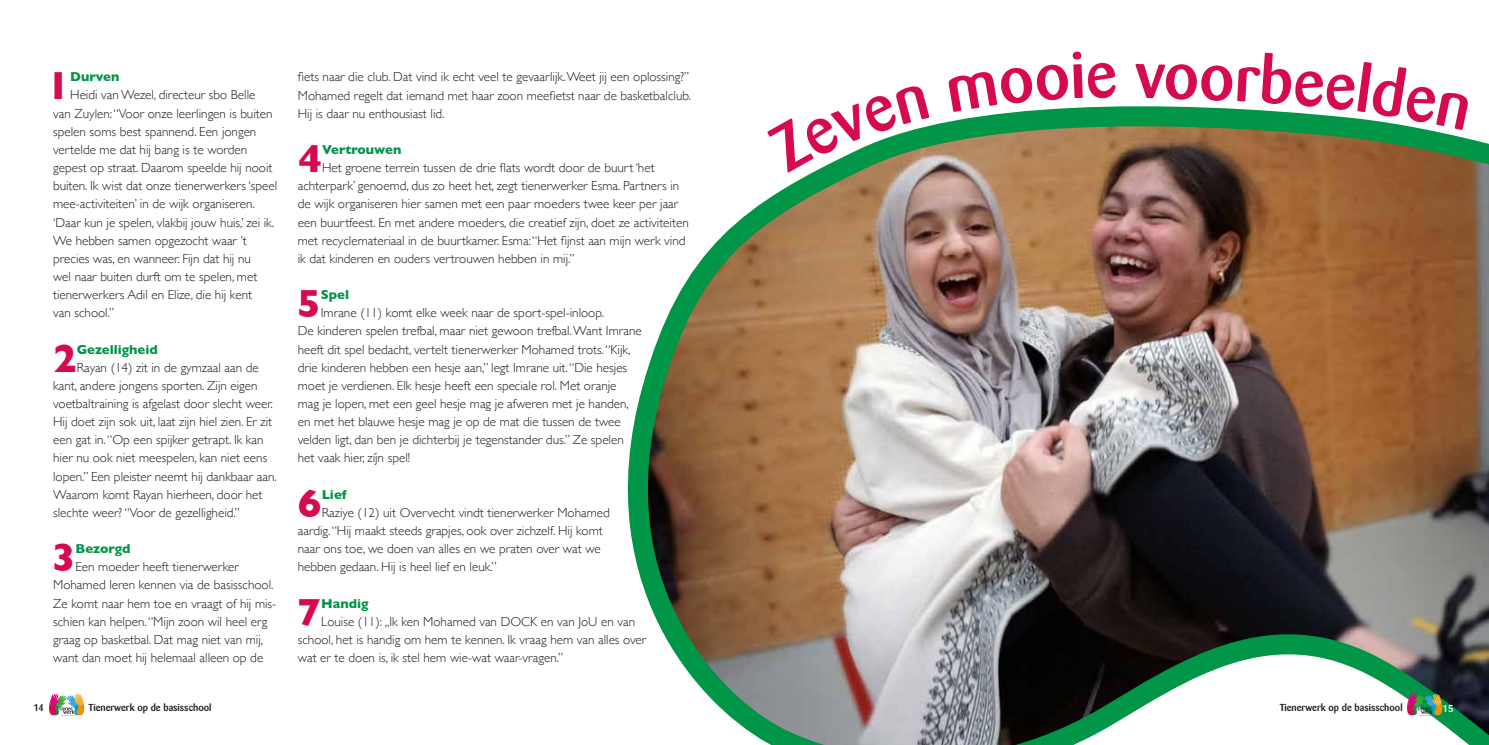
<style>
.page{position:relative;width:1489px;height:745px;background:#fff}
.page>*{position:absolute;margin:0;border:0;box-sizing:border-box;transform-origin:0 0}
.t1{font:500 65px "Barmeno";color:#d60a51}
.t2{font:700 39.88px "Gill Sans";color:#d60a51}
.t3{font:300 13.12px/18.1px "Gill Sans";color:#1c1c1b}
.t4{font:700 13.12px "Gill Sans";color:#009448}
.t5{font:500 10px "Barmeno";color:#1c1c1b}
.t6{font:500 10px "Barmeno";color:#fff}
</style>
<div class="page">
<svg style="left:49px;top:693px;width:35px;height:22px"></svg>
<img style="left:627px;top:106px;width:861px;height:638px">
<svg style="left:1462px;top:240px;width:26px;height:504px"></svg>
<svg style="left:1406px;top:693px;width:36px;height:22px"></svg>
<svg style="left:765px;top:106px;width:164px;height:67px"></svg>
<svg style="left:947px;top:106px;width:135px;height:6px"></svg>
<svg style="left:1134px;top:106px;width:335px;height:24px"></svg>
<h2 class="t2" style="left:46px;top:54px;width:25px">1</h2>
<p class="t4" style="left:70px;top:66px;width:51px">Durven</p>
<p class="t3" style="left:53px;top:85px;width:225px;text-indent:17px">Heidi van Wezel, directeur sbo Belle<br>van Zuylen: “Voor onze leerlingen is buiten spelen soms best spannend. Een jongen vertelde me dat hij bang is te worden gepest op straat. Daarom speelde hij nooit buiten. Ik wist dat onze tienerwerkers ‘speel mee-activiteiten’ in de wijk organiseren. ‘Daar kun je spelen, vlakbij jouw huis,’ zei ik.<br>We hebben samen opgezocht waar ’t precies was, en wanneer. Fijn dat hij nu<br>wel naar buiten durft om te spelen, met tienerwerkers Adil en Elize, die hij kent<br>van school.’’</p>
<h2 class="t2" style="left:53px;top:326px;width:25px">2</h2>
<p class="t4" style="left:77px;top:338px;width:82px">Gezelligheid</p>
<p class="t3" style="left:53px;top:357px;width:225px;text-indent:24px">Rayan (14) zit in de gymzaal aan de kant, andere jongens sporten. Zijn eigen voetbaltraining is afgelast door slecht weer.<br>Hij doet zijn sok uit, laat zijn hiel zien. Er zit een gat in. “Op een spijker getrapt. Ik kan hier nu ook niet meespelen, kan niet eens lopen.’’ Een pleister neemt hij dankbaar aan.<br>Waarom komt Rayan hierheen, door het slechte weer? “Voor de gezelligheid.’’</p>
<h2 class="t2" style="left:52px;top:526px;width:25px">3</h2>
<p class="t4" style="left:75px;top:538px;width:56px">Bezorgd</p>
<p class="t3" style="left:53px;top:557px;width:225px;text-indent:22px">Een moeder heeft tienerwerker Mohamed leren kennen via de basisschool.<br>Ze komt naar hem toe en vraagt of hij mis&shy;schien kan helpen. “Mijn zoon wil heel erg graag op basketbal. Dat mag niet van mij, want dan moet hij helemaal alleen op de</p>
<p class="t3" style="left:298px;top:67px;width:395px">fiets naar die club. Dat vind ik echt veel te gevaarlijk. Weet jij een oplossing?’’<br>Mohamed regelt dat iemand met haar zoon meefietst naar de basketbalclub.<br>Hij is daar nu enthousiast lid.</p>
<h2 class="t2" style="left:298px;top:127px;width:25px">4</h2>
<p class="t4" style="left:322px;top:139px;width:81px">Vertrouwen</p>
<p class="t3" style="left:298px;top:158px;width:392px;text-indent:24px">Het groene terrein tussen de drie flats wordt door de buurt ‘het achterpark’ genoemd, dus zo heet het, zegt tienerwerker Esma. Partners in de wijk organiseren hier samen met een paar moeders twee keer per jaar een buurtfeest. En met andere moeders, die creatief zijn, doet ze activiteiten met recyclemateriaal in de buurtkamer. Esma: “Het fijnst aan mijn werk vind ik dat kinderen en ouders vertrouwen hebben in mij.’’</p>
<h2 class="t2" style="left:297px;top:272px;width:25px">5</h2>
<p class="t4" style="left:321px;top:284px;width:30px">Spel</p>
<p class="t3" style="left:298px;top:303px;width:345px;text-indent:23px">Imrane (11) komt elke week naar de sport-spel-inloop.<br>De kinderen spelen trefbal, maar niet gewoon trefbal. Want Imrane heeft dit spel bedacht, vertelt tienerwerker Mohamed trots. “Kijk, drie kinderen hebben een hesje aan,’’ legt Imrane uit. “Die hesjes moet je verdienen. Elk hesje heeft een speciale rol. Met oranje<br>mag je lopen, met een geel hesje mag je afweren met je handen, en met het blauwe hesje mag je op de mat die tussen de twee velden ligt, dan ben je dichterbij je tegenstander dus.’’ Ze spelen het vaak hier, zíjn spel!</p>
<h2 class="t2" style="left:298px;top:471px;width:25px">6</h2>
<p class="t4" style="left:321px;top:483px;width:26px">Lief</p>
<p class="t3" style="left:298px;top:502px;width:313px;text-indent:24px">Raziye (12) uit Overvecht vindt tienerwerker Mohamed aardig. “Hij maakt steeds grapjes, ook over zichzelf. Hij komt naar ons toe, we doen van alles en we praten over wat we hebben gedaan. Hij is heel lief en leuk.’’</p>
<h2 class="t2" style="left:297px;top:580px;width:25px">7</h2>
<p class="t4" style="left:321px;top:592px;width:49px">Handig</p>
<p class="t3" style="left:298px;top:611px;width:350px;text-indent:23px">Louise (11): ,,Ik ken Mohamed van DOCK en van JoU en van school, het is handig om hem te kennen. Ik vraag hem van alles over wat er te doen is, ik stel hem wie-wat waar-vragen.’’</p>
<h1 class="t1" style="left:1085px;top:37px;width:33px">e</h1>
<p class="t5" style="left:34px;top:700px;width:12px">14</p>
<p class="t5" style="left:89px;top:700px;width:124px">Tienerwerk op de basisschool</p>
<p class="t5" style="left:1279px;top:700px;width:124px">Tienerwerk op de basisschool</p>
<p class="t6" style="left:1442px;top:702px;width:12px">15</p>
</div>
